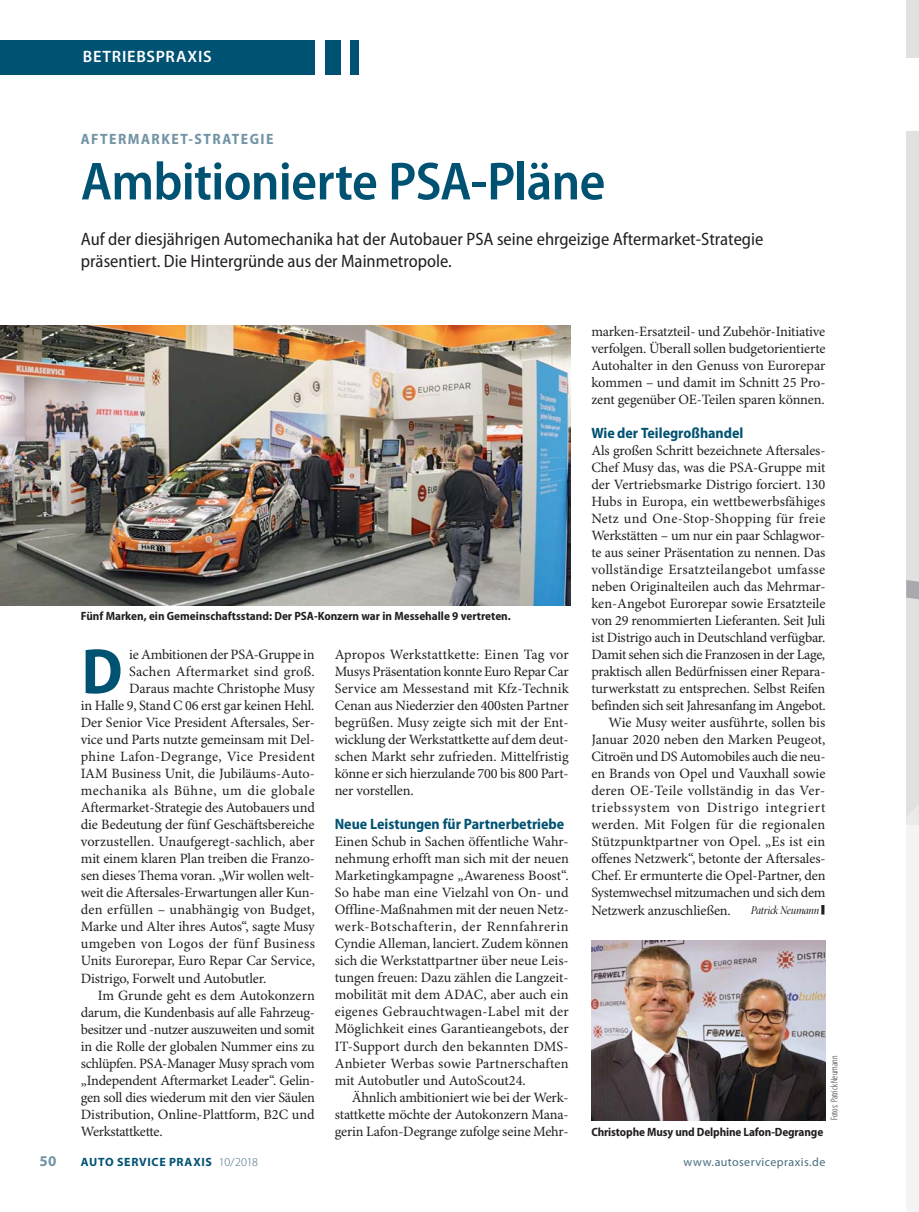
<style>
.page{position:relative;width:919px;height:1212px;background:#fff}
.page>*{position:absolute;margin:0;border:0;box-sizing:border-box;transform-origin:0 0}
.t1{font:700 semi-condensed 64.65px "Myriad Pro";color:#005273}
.t2{font:600 semi-condensed 54px "Myriad Pro";letter-spacing:-.015em;color:#005273}
.t3{font:32.7px "Minion Pro";color:#231f20;scale:.33 1}
.t4{font:semi-condensed 18px/22.5px "Myriad Pro";color:#231f20}
.t5{font:600 16.5px "Myriad Pro";letter-spacing:.045em;color:#fff}
.t6{font:700 semi-condensed 15px "Myriad Pro";color:#005273}
.t7{font:700 semi-condensed 15px "Myriad Pro";letter-spacing:.1em;color:#7294a5}
.t8{font:700 15px "Myriad Pro";color:#7294a5}
.t9{font:14.25px/17px "Minion Pro";letter-spacing:-.01em;color:#231f20;text-align:justify}
.t10{font:14.25px "Minion Pro";letter-spacing:.02em;color:#231f20}
.t11{font:14.25px "Minion Pro";letter-spacing:.025em;color:#231f20}
.t12{font:14.25px "Minion Pro";letter-spacing:.015em;color:#231f20}
.t13{font:14.25px "Minion Pro";letter-spacing:.01em;color:#231f20}
.t14{font:14.25px "Minion Pro";letter-spacing:.05em;color:#231f20}
.t15{font:14.25px "Minion Pro";letter-spacing:.03em;color:#231f20}
.t16{font:700 semi-condensed 12px "Myriad Pro";color:#231f20}
.t17{font:700 12px "Myriad Pro";letter-spacing:.055em;color:#005273}
.t18{font:12px "Myriad Pro";letter-spacing:.035em;color:#476e7f}
.t19{font:12px "Minion Pro Medium Cn It Disp";letter-spacing:-.015em;color:#231f20}
.t20{font:300 condensed 9.75px "Myriad Pro";color:#231f20}
.s1{font-weight:300;color:#476e7f}
</style>
<div class="page">
<div style="left:350px;top:40px;width:8px;height:34px;background:#005273"></div>
<div style="left:325px;top:40px;width:15px;height:34px;background:#005273"></div>
<div style="left:0;top:40px;width:315px;height:34px;background:#005273"></div>
<img style="left:1px;top:325px;width:569px;height:281px">
<img style="left:591px;top:940px;width:234px;height:180px">
<div style="left:906px;top:0;width:12px;height:1212px;background:#e0e2e2"></div>
<div style="left:906px;top:825px;width:12px;height:387px;background:#f4f4f4"></div>
<svg style="left:906px;top:580px;width:12px;height:19px"></svg>
<div style="left:906px;top:58px;width:12px;height:72px;background:#fff"></div>
<p class="t5" style="left:83px;top:47px;width:130px">BETRIEBSPRAXIS</p>
<p class="t7" style="left:81px;top:133px;width:194px">AFTERMARKET-STRATEGIE</p>
<h2 class="t2" style="left:81px;top:149px;width:526px">Ambitionierte PSA-Pläne</h2>
<p class="t4" style="left:81px;top:229px;width:684px">Auf der diesjährigen Automechanika hat der Autobauer PSA seine ehrgeizige Aftermarket-Strategie präsentiert. Die Hintergründe aus der Mainmetropole.</p>
<p class="t16" style="left:81px;top:611px;width:431px">Fünf Marken, ein Gemeinschaftsstand: Der PSA-Konzern war in Messehalle 9 vertreten.</p>
<h1 class="t1" style="left:81px;top:647px;width:43px">D</h1>
<p class="t9" style="left:129px;top:647px;width:187px">ie Ambitionen der PSA-Gruppe in</p>
<p class="t12" style="left:129px;top:666px;width:187px">Sachen Aftermarket sind groß.</p>
<p class="t9" style="left:129px;top:681px;width:187px">Daraus machte Christophe Musy</p>
<p class="t9" style="left:81px;top:698px;width:235px">in Halle 9, Stand C 06 erst gar keinen Hehl.</p>
<p class="t9" style="left:81px;top:715px;width:235px">Der Senior Vice President Aftersales, Ser-</p>
<p class="t9" style="left:81px;top:732px;width:235px">vice und Parts nutzte gemeinsam mit Del-</p>
<p class="t11" style="left:81px;top:751px;width:236px">phine Lafon-Degrange, Vice President</p>
<p class="t9" style="left:81px;top:766px;width:235px">IAM Business Unit, die Jubiläums-Auto-</p>
<p class="t15" style="left:81px;top:785px;width:235px">mechanika als Bühne, um die globale</p>
<p class="t9" style="left:81px;top:800px;width:235px">Aftermarket-Strategie des Autobauers und</p>
<p class="t9" style="left:81px;top:817px;width:235px">die Bedeutung der fünf Geschäftsbereiche</p>
<p class="t9" style="left:81px;top:834px;width:235px">vorzustellen. Unaufgeregt-sachlich, aber</p>
<p class="t9" style="left:81px;top:851px;width:236px">mit einem klaren Plan treiben die Franzo-</p>
<p class="t9" style="left:81px;top:868px;width:235px">sen dieses Thema voran. „Wir wollen welt-</p>
<p class="t9" style="left:81px;top:885px;width:235px">weit die Aftersales-Erwartungen aller Kun-</p>
<p class="t12" style="left:81px;top:904px;width:235px">den erfüllen – unabhängig von Budget,</p>
<p class="t9" style="left:81px;top:920px;width:235px">Marke und Alter ihres Autos“, sagte Musy</p>
<p class="t11" style="left:81px;top:938px;width:235px">umgeben von Logos der fünf Business</p>
<p class="t9" style="left:81px;top:954px;width:235px">Units Eurorepar, Euro Repar Car Service,</p>
<p class="t9" style="left:81px;top:971px;width:187px">Distrigo, Forwelt und Autobutler.</p>
<p class="t9" style="left:98px;top:988px;width:218px">Im Grunde geht es dem Autokonzern</p>
<p class="t9" style="left:81px;top:1005px;width:235px">darum, die Kundenbasis auf alle Fahrzeug-</p>
<p class="t9" style="left:81px;top:1022px;width:236px">besitzer und -nutzer auszuweiten und somit</p>
<p class="t9" style="left:81px;top:1039px;width:235px">in die Rolle der globalen Nummer eins zu</p>
<p class="t9" style="left:81px;top:1056px;width:235px">schlüpfen. PSA-Manager Musy sprach vom</p>
<p class="t9" style="left:81px;top:1073px;width:235px">„Independent Aftermarket Leader“. Gelin-</p>
<p class="t9" style="left:81px;top:1090px;width:235px">gen soll dies wiederum mit den vier Säulen</p>
<p class="t9" style="left:81px;top:1107px;width:235px">Distribution, Online-Plattform, B2C und</p>
<p class="t9" style="left:81px;top:1124px;width:83px">Werkstattkette.</p>
<p class="t9" style="left:334px;top:647px;width:236px">Apropos Werkstattkette: Einen Tag vor Musys Präsentation konnte Euro Repar Car Service am Messestand mit Kfz-Technik Cenan aus Niederzier den 400sten Partner begrüßen. Musy zeigte sich mit der Ent&shy;wicklung der Werkstattkette auf dem deut&shy;schen Markt sehr zufrieden. Mittelfristig könne er sich hierzulande 700 bis 800 Part&shy;ner vorstellen.</p>
<p class="t6" style="left:334px;top:818px;width:231px">Neue Leistungen für Partnerbetriebe</p>
<p class="t9" style="left:334px;top:834px;width:235px">Einen Schub in Sachen öffentliche Wahr&shy;nehmung erhofft man sich mit der neuen Marketingkampagne „Awareness Boost“.<br>So habe man eine Vielzahl von On- und Offline-Maßnahmen mit der neuen Netz&shy;werk-Botschafterin, der Rennfahrerin Cyndie Alleman, lanciert. Zudem können sich die Werkstattpartner über neue Leis&shy;tungen freuen: Dazu zählen die Langzeit&shy;mobilität mit dem ADAC, aber auch ein eigenes Gebrauchtwagen-Label mit der Möglichkeit eines Garantieangebots, der IT-Support durch den bekannten DMS-Anbieter Werbas sowie Partnerschaften mit Autobutler und AutoScout24.</p>
<p class="t9" style="left:335px;top:1090px;width:235px;text-indent:17px">Ähnlich ambitioniert wie bei der Werk&shy;stattkette möchte der Autokonzern Mana&shy;gerin Lafon-Degrange zufolge seine Mehr-</p>
<p class="t9" style="left:591px;top:324px;width:236px">marken-Ersatzteil- und Zubehör-Initiative verfolgen. Überall sollen budgetorientierte Autohalter in den Genuss von Eurorepar kommen – und damit im Schnitt 25 Pro&shy;zent gegenüber OE-Teilen sparen können.</p>
<p class="t6" style="left:591px;top:427px;width:153px">Wie der Teilegroßhandel</p>
<p class="t9" style="left:591px;top:443px;width:235px">Als großen Schritt bezeichnete Aftersales-</p>
<p class="t9" style="left:591px;top:460px;width:235px">Chef Musy das, was die PSA-Gruppe mit</p>
<p class="t9" style="left:591px;top:477px;width:235px">der Vertriebsmarke Distrigo forciert. 130</p>
<p class="t9" style="left:591px;top:494px;width:235px">Hubs in Europa, ein wettbewerbsfähiges</p>
<p class="t10" style="left:591px;top:513px;width:235px">Netz und One-Stop-Shopping für freie</p>
<p class="t9" style="left:591px;top:528px;width:235px">Werkstätten – um nur ein paar Schlagwor-</p>
<p class="t9" style="left:591px;top:545px;width:235px">te aus seiner Präsentation zu nennen. Das</p>
<p class="t10" style="left:591px;top:564px;width:235px">vollständige Ersatzteilangebot umfasse</p>
<p class="t9" style="left:591px;top:579px;width:235px">neben Originalteilen auch das Mehrmar-</p>
<p class="t9" style="left:591px;top:596px;width:235px">ken-Angebot Eurorepar sowie Ersatzteile</p>
<p class="t9" style="left:591px;top:613px;width:235px">von 29 renommierten Lieferanten. Seit Juli</p>
<p class="t9" style="left:591px;top:630px;width:235px">ist Distrigo auch in Deutschland verfügbar.</p>
<p class="t9" style="left:591px;top:647px;width:235px">Damit sehen sich die Franzosen in der Lage,</p>
<p class="t9" style="left:591px;top:664px;width:235px">praktisch allen Bedürfnissen einer Repara-</p>
<p class="t9" style="left:591px;top:681px;width:235px">turwerkstatt zu entsprechen. Selbst Reifen</p>
<p class="t9" style="left:591px;top:698px;width:236px">befinden sich seit Jahresanfang im Angebot.</p>
<p class="t9" style="left:608px;top:715px;width:218px">Wie Musy weiter ausführte, sollen bis</p>
<p class="t9" style="left:591px;top:732px;width:235px">Januar 2020 neben den Marken Peugeot,</p>
<p class="t9" style="left:591px;top:749px;width:236px">Citroën und DS Automobiles auch die neu-</p>
<p class="t9" style="left:591px;top:766px;width:235px">en Brands von Opel und Vauxhall sowie</p>
<p class="t10" style="left:591px;top:785px;width:235px">deren OE-Teile vollständig in das Ver-</p>
<p class="t14" style="left:591px;top:802px;width:235px">triebssystem von Distrigo integriert</p>
<p class="t11" style="left:591px;top:819px;width:235px">werden. Mit Folgen für die regionalen</p>
<p class="t13" style="left:591px;top:836px;width:235px">Stützpunktpartner von Opel. „Es ist ein</p>
<p class="t9" style="left:591px;top:852px;width:235px">offenes Netzwerk“, betonte der Aftersales-</p>
<p class="t9" style="left:591px;top:869px;width:235px">Chef. Er ermunterte die Opel-Partner, den</p>
<p class="t9" style="left:591px;top:886px;width:235px">Systemwechsel mitzumachen und sich dem</p>
<p class="t9" style="left:591px;top:903px;width:141px">Netzwerk anzuschließen.</p>
<p class="t19" style="left:750px;top:903px;width:70px">Patrick Neumann</p>
<h3 class="t3" style="left:820px;top:895px;width:15px">■</h3>
<p class="t20" style="left:828px;top:1120px;width:66px;rotate:-90deg">Fotos: Patrick Neumann</p>
<p class="t16" style="left:591px;top:1127px;width:233px">Christophe Musy und Delphine Lafon-Degrange</p>
<p class="t8" style="left:39px;top:1152px;width:19px">50</p>
<p class="t17" style="left:81px;top:1154px;width:179px">AUTO SERVICE PRAXIS <span class="s1">10/2018</span></p>
<p class="t18" style="left:683px;top:1154px;width:143px">www.autoservicepraxis.de</p>
</div>
